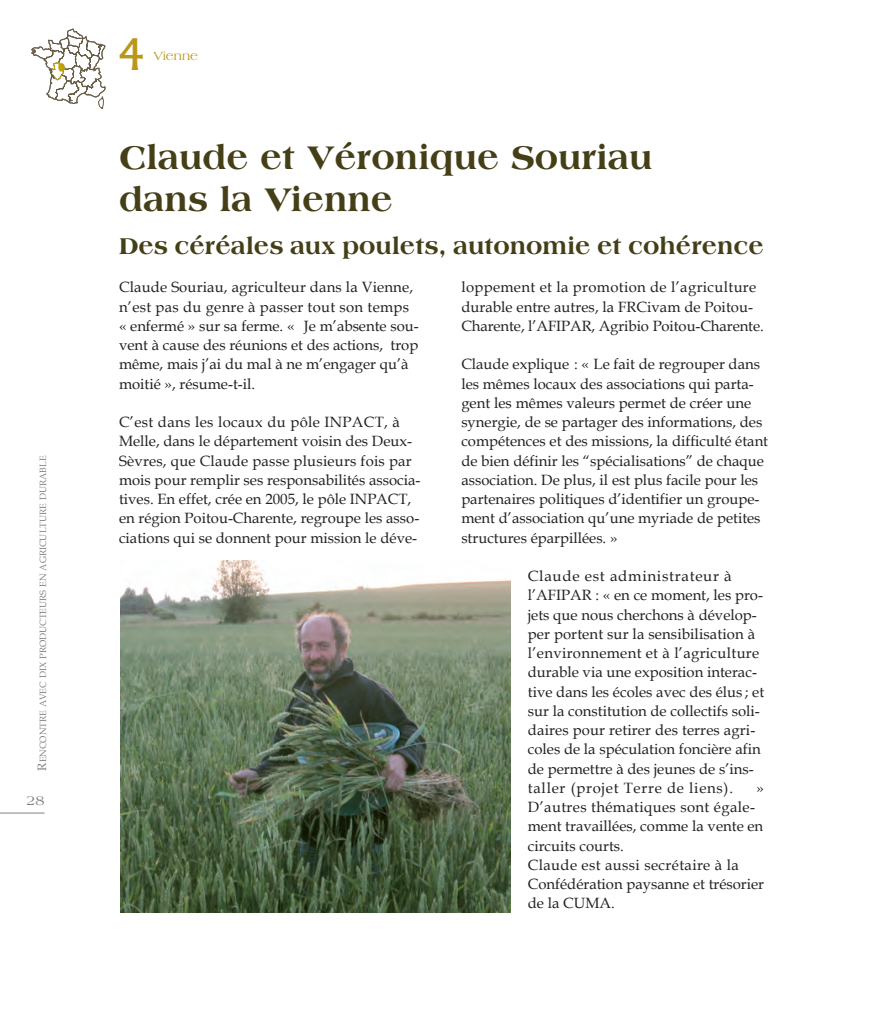
<style>
.page{position:relative;width:883px;height:1032px;background:#fff}
.page>*{position:absolute;margin:0;border:0;box-sizing:border-box;transform-origin:0 0}
.t1{font:42px "Albertus";color:#ba9719}
.t2{font:800 35px/42px "Americana";color:#453f18}
.t3{font:800 24.5px "Americana";color:#453f18}
.t4{font:14.88px/19.2px "Book Antiqua";color:#231f20}
.t5{font:14px "Americana";color:#808285}
.t6{font:12.6px "Americana";color:#ba9719}
.t7{font:9.1px "Book Antiqua";color:#808285}
.s1{font-size:12.25px}
</style>
<div class="page">
<svg style="left:0;top:28px;width:511px;height:885px"></svg>
<p class="t7" style="left:37px;top:770px;width:316px;rotate:-90deg"><span class="s1">R</span>ENCONTRE AVEC DIX PRODUCTEURS EN AGRICULTURE DURABLE</p>
<p class="t5" style="left:27px;top:795px;width:20px">28</p>
<h1 class="t1" style="left:119px;top:38px;width:26px">4</h1>
<p class="t6" style="left:154px;top:50px;width:46px">Vienne</p>
<h2 class="t2" style="left:119px;top:139px;width:535px">Claude et Véronique Souriau dans la Vienne</h2>
<h3 class="t3" style="left:119px;top:237px;width:646px">Des céréales aux poulets, autonomie et cohérence</h3>
<p class="t4" style="left:119px;top:278px;width:301px">Claude Souriau, agriculteur dans la Vienne, n’est pas du genre à passer tout son temps « enfermé » sur sa ferme. « Je m’absente sou&shy;vent à cause des réunions et des actions, trop même, mais j’ai du mal à ne m’engager qu’à moitié », résume-t-il.</p>
<p class="t4" style="left:119px;top:412px;width:303px">C’est dans les locaux du pôle INPACT, à Melle, dans le département voisin des Deux-Sèvres, que Claude passe plusieurs fois par mois pour remplir ses responsabilités associa&shy;tives. En effet, crée en 2005, le pôle INPACT, en région Poitou-Charente, regroupe les asso&shy;ciations qui se donnent pour mission le déve-</p>
<p class="t4" style="left:461px;top:278px;width:304px">loppement et la promotion de l’agriculture durable entre autres, la FRCivam de Poitou-<br>Charente, l’AFIPAR, Agribio Poitou-Charente.</p>
<p class="t4" style="left:461px;top:355px;width:308px">Claude explique : « Le fait de regrouper dans les mêmes locaux des associations qui parta&shy;gent les mêmes valeurs permet de créer une synergie, de se partager des informations, des compétences et des missions, la difficulté étant de bien définir les “spécialisations” de chaque association. De plus, il est plus facile pour les partenaires politiques d’identifier un groupe&shy;ment d’association qu’une myriade de petites structures éparpillées. »</p>
<p class="t4" style="left:528px;top:566px;width:238px">Claude est administrateur à l’AFIPAR : « en ce moment, les pro&shy;jets que nous cherchons à dévelop&shy;per portent sur la sensibilisation à l’environnement et à l’agriculture durable via une exposition interac&shy;tive dans les écoles avec des élus ; et sur la constitution de collectifs soli&shy;daires pour retirer des terres agri&shy;coles de la spéculation foncière afin de permettre à des jeunes de s’ins&shy;taller (projet Terre de liens).</p>
<p class="t4" style="left:756px;top:778px;width:9px">»</p>
<p class="t4" style="left:528px;top:797px;width:238px">D’autres thématiques sont égale&shy;ment travaillées, comme la vente en circuits courts.<br>Claude est aussi secrétaire à la<br>Confédération paysanne et trésorier de la CUMA.</p>
</div>
